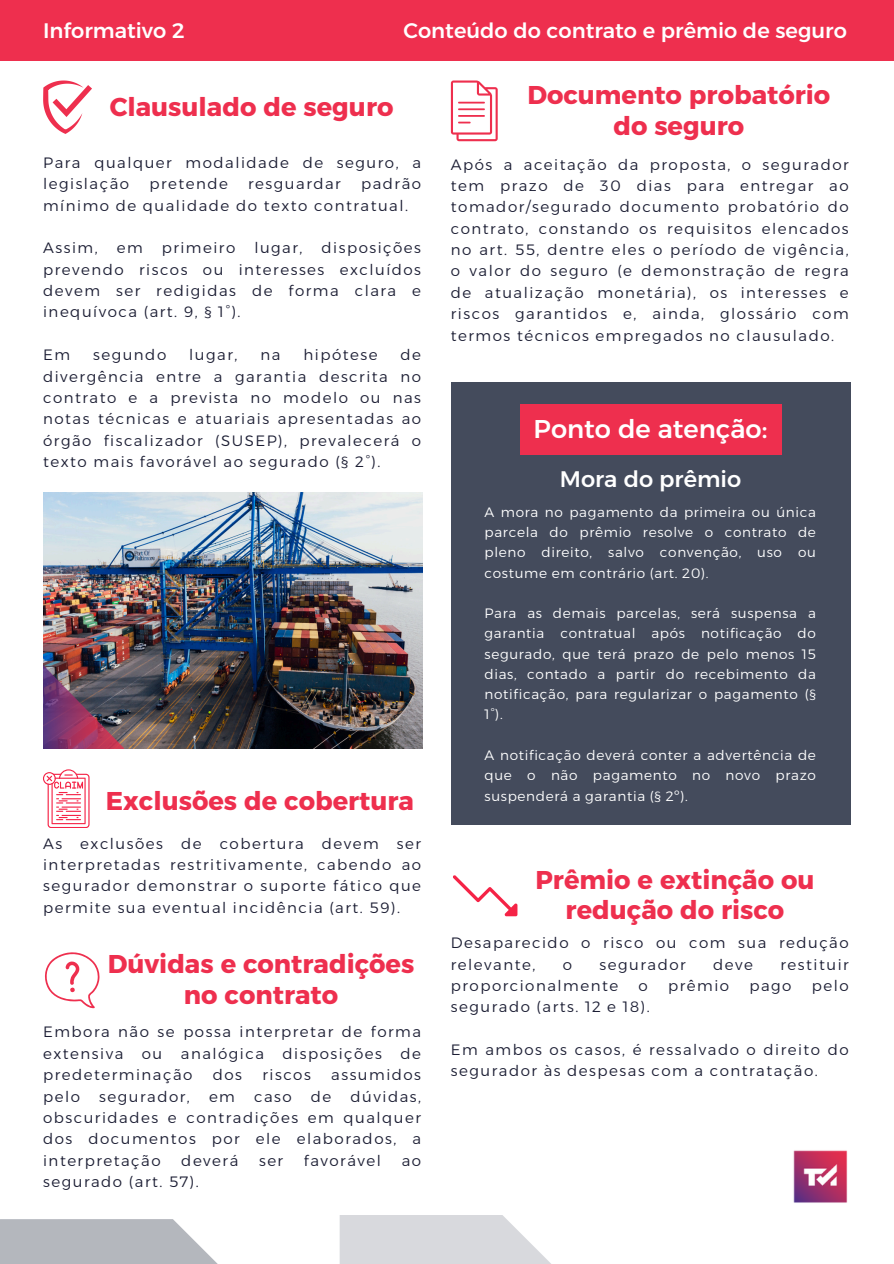
<style>
.page{position:relative;width:894px;height:1264px;background:#fff}
.page>*{position:absolute;margin:0;border:0;box-sizing:border-box;transform-origin:0 0}
.t1{font:700 25.65px/30.3px "Alexandria";color:#ee2f4e;text-align:center}
.t2{font:500 25.65px "Alexandria";color:#fff}
.t3{font:500 22.5px "Alexandria";color:#fff}
.t4{font:500 21px "Alexandria";color:#fff}
.t5{font:300 15px/21.3px "Alexandria";letter-spacing:.1em;color:#1c1e34;text-align:justify}
.t6{font:300 13.65px/20.2px "Alexandria";letter-spacing:.05em;color:#fff;text-align:justify}
</style>
<div class="page">
<svg style="left:0;top:1219px;width:217px;height:44px;background:#bbbec3"></svg>
<img style="left:43px;top:492px;width:379px;height:256px">
<img style="left:43px;top:663px;width:80px;height:85px">
<svg style="left:339px;top:1215px;width:211px;height:48px;background:#dcdde0"></svg>
<div style="left:451px;top:382px;width:399px;height:443px;background:#444b5c"></div>
<div style="left:519px;top:404px;width:262px;height:50px;background:#ee2f4e"></div>
<div style="left:0;top:0;width:893px;height:61px;background:#ee2f4e"></div>
<svg style="left:43px;top:80px;width:48px;height:54px"></svg>
<svg style="left:43px;top:769px;width:46px;height:58px"></svg>
<svg style="left:45px;top:952px;width:54px;height:56px"></svg>
<svg style="left:451px;top:80px;width:46px;height:61px"></svg>
<svg style="left:453px;top:875px;width:64px;height:41px"></svg>
<img style="left:793px;top:1150px;width:55px;height:53px">
<p class="t4" style="left:43px;top:18px;width:143px">Informativo 2</p>
<p class="t4" style="left:403px;top:18px;width:445px">Conteúdo do contrato e prêmio de seguro</p>
<p class="t1" style="left:110px;top:91px;width:285px">Clausulado de seguro</p>
<h2 class="t5" style="left:43px;top:152px;width:379px">Para qualquer modalidade de seguro, a legislação</h2>
<h2 class="t5" style="left:43px;top:173px;width:379px;text-indent:318px">padrão mínimo de qualidade do texto contratual.</h2>
<h2 class="t5" style="left:43px;top:237px;width:56px">Assim,</h2>
<h2 class="t5" style="left:117px;top:237px;width:27px">em</h2>
<h2 class="t5" style="left:162px;top:237px;width:75px">primeiro</h2>
<h2 class="t5" style="left:254px;top:237px;width:50px">lugar,</h2>
<h2 class="t5" style="left:149px;top:173px;width:80px">pretende</h2>
<h2 class="t5" style="left:248px;top:173px;width:94px">resguardar</h2>
<h2 class="t5" style="left:43px;top:237px;width:379px;text-indent:278px">disposições prevendo riscos ou interesses excluídos devem ser redigidas de forma clara e inequívoca (art. 9, § 1°).</h2>
<p class="t5" style="left:43px;top:344px;width:28px">Em</p>
<p class="t5" style="left:93px;top:344px;width:75px">segundo</p>
<p class="t5" style="left:189px;top:344px;width:50px">lugar,</p>
<p class="t5" style="left:260px;top:344px;width:21px">na</p>
<p class="t5" style="left:303px;top:344px;width:76px">hipótese</p>
<p class="t5" style="left:43px;top:344px;width:379px;text-indent:357px">de divergência entre a garantia descrita no contrato e a prevista no modelo ou nas notas técnicas e atuariais apresentadas ao órgão fiscalizador (SUSEP), prevalecerá o texto mais favorável ao segurado (§ 2°).</p>
<p class="t1" style="left:106px;top:785px;width:309px">Exclusões de cobertura</p>
<p class="t5" style="left:43px;top:832px;width:379px">As exclusões de cobertura devem ser interpretadas restritivamente, cabendo ao segurador demonstrar o suporte fático que permite sua eventual incidência (art. 59).</p>
<p class="t1" style="left:108px;top:949px;width:308px">Dúvidas e contradições no contrato</p>
<h2 class="t5" style="left:43px;top:1021px;width:379px">Embora não se possa interpretar de forma extensiva ou analógica disposições de predeterminação</h2>
<h2 class="t5" style="left:213px;top:1064px;width:31px">dos</h2>
<h2 class="t5" style="left:262px;top:1064px;width:50px">riscos</h2>
<h2 class="t5" style="left:331px;top:1064px;width:91px">assumidos</h2>
<h2 class="t5" style="left:43px;top:1085px;width:379px;text-indent:307px">dúvidas, obscuridades e contradições em qualquer dos documentos por ele elaborados, a interpretação</h2>
<h2 class="t5" style="left:43px;top:1085px;width:38px">pelo</h2>
<h2 class="t5" style="left:99px;top:1085px;width:92px">segurador,</h2>
<h2 class="t5" style="left:209px;top:1085px;width:27px">em</h2>
<h2 class="t5" style="left:254px;top:1085px;width:39px">caso</h2>
<h2 class="t5" style="left:311px;top:1085px;width:22px">de</h2>
<h2 class="t5" style="left:181px;top:1149px;width:58px">deverá</h2>
<h2 class="t5" style="left:259px;top:1149px;width:26px">ser</h2>
<h2 class="t5" style="left:304px;top:1149px;width:79px">favorável</h2>
<h2 class="t5" style="left:401px;top:1149px;width:21px">ao</h2>
<h2 class="t5" style="left:43px;top:1170px;width:157px">segurado (art. 57).</h2>
<h1 class="t1" style="left:527px;top:80px;width:304px">Documento probatório do seguro</h1>
<h1 class="t5" style="left:451px;top:153px;width:399px">Após a aceitação da proposta, o segurador tem prazo de 30 dias para entregar ao tomador/segurado documento probatório do contrato, constando os requisitos elencados no art. 55, dentre eles o período de vigência, o valor do seguro (e demonstração de regra de atualização monetária), os interesses e riscos garantidos e, ainda, glossário com termos técnicos empregados no clausulado.</h1>
<p class="t2" style="left:533px;top:413px;width:235px">Ponto de atenção:</p>
<h1 class="t3" style="left:559px;top:465px;width:183px">Mora do prêmio</h1>
<p class="t6" style="left:484px;top:502px;width:333px">A mora no pagamento da primeira ou única parcela do prêmio resolve o contrato de pleno direito, salvo convenção, uso ou costume em contrário (art. 20).</p>
<p class="t6" style="left:484px;top:603px;width:333px">Para as demais parcelas, será suspensa a garantia contratual após notificação do segurado, que terá prazo de pelo menos 15 dias, contado a partir do recebimento da notificação, para regularizar o pagamento (§ 1°).</p>
<p class="t6" style="left:484px;top:745px;width:333px">A notificação deverá conter a advertência de que o não pagamento no novo prazo suspenderá a garantia (§ 2º).</p>
<h1 class="t1" style="left:535px;top:864px;width:280px">Prêmio e extinção ou redução do risco</h1>
<p class="t5" style="left:451px;top:932px;width:399px">Desaparecido o risco ou com sua redução relevante,</p>
<p class="t5" style="left:562px;top:953px;width:11px">o</p>
<p class="t5" style="left:599px;top:953px;width:88px">segurador</p>
<p class="t5" style="left:713px;top:953px;width:41px">deve</p>
<p class="t5" style="left:780px;top:953px;width:70px">restituir</p>
<p class="t5" style="left:451px;top:974px;width:169px">proporcionalmente</p>
<p class="t5" style="left:638px;top:974px;width:11px">o</p>
<p class="t5" style="left:668px;top:974px;width:62px">prêmio</p>
<p class="t5" style="left:749px;top:974px;width:44px">pago</p>
<p class="t5" style="left:811px;top:974px;width:38px">pelo</p>
<p class="t5" style="left:451px;top:996px;width:200px">segurado (arts. 12 e 18).</p>
<p class="t5" style="left:451px;top:1039px;width:399px">Em ambos os casos, é ressalvado o direito do segurador às despesas com a contratação.</p>
</div>
